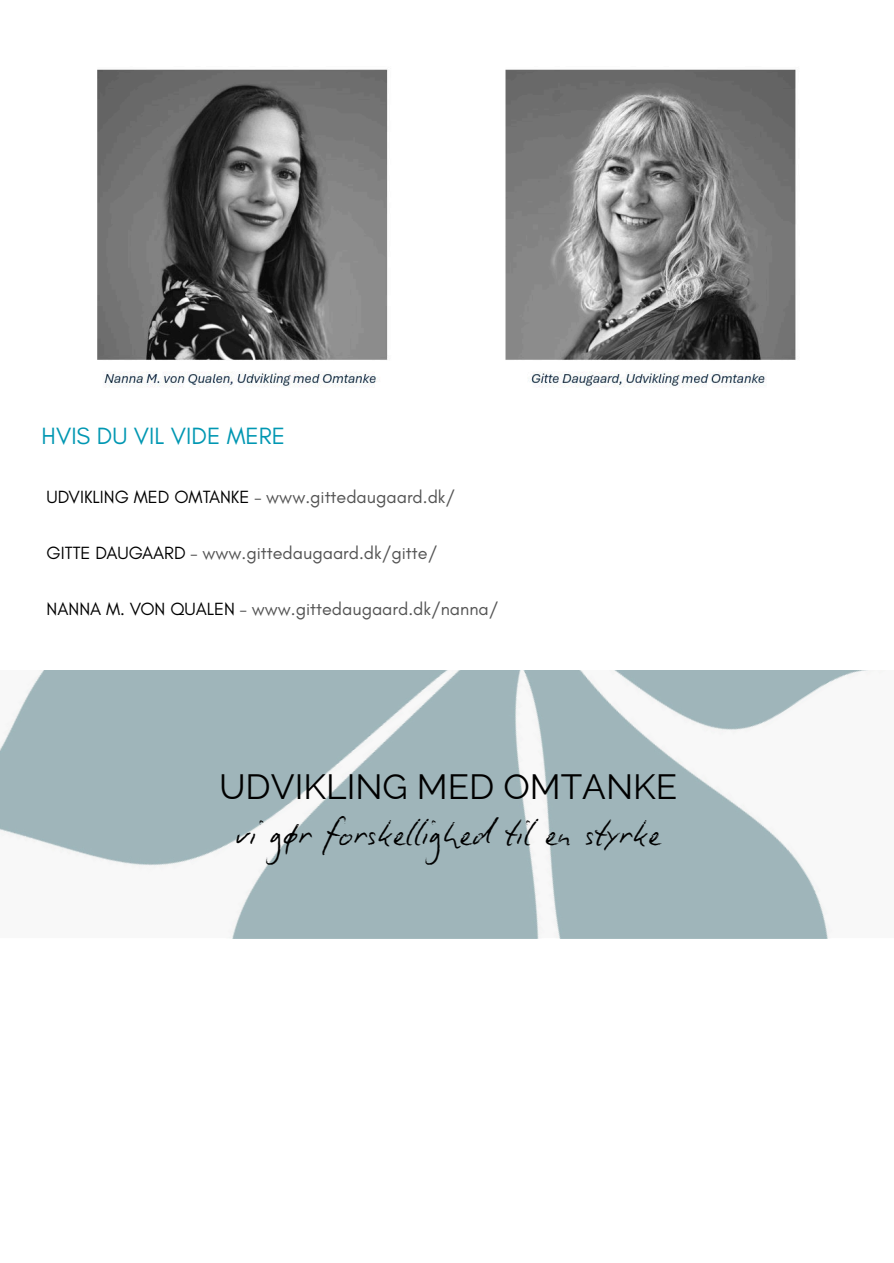
<style>
.page{position:relative;width:894px;height:1263px;background:#fff}
.page>*{position:absolute;margin:0;border:0;box-sizing:border-box;transform-origin:0 0}
.t1{font:35.25px "Biro Script Plus";color:#000}
.t2{font:35.25px "Raleway";color:#000}
.t3{font:24px "Glacial Indifference";color:#0097b2}
.t4{font:18px "Glacial Indifference";color:#545454}
.s1{color:#000}
</style>
<div class="page">
<img style="left:97px;top:69px;width:699px;height:319px">
<img style="left:0;top:670px;width:885px;height:268px">
<h2 class="t3" style="left:42px;top:423px;width:245px">HVIS DU VIL VIDE MERE</h2>
<p class="t4" style="left:46px;top:487px;width:410px"><span class="s1">UDVIKLING MED OMTANKE</span> – www.gittedaugaard.dk/</p>
<p class="t4" style="left:46px;top:543px;width:392px"><span class="s1">GITTE DAUGAARD</span> – www.gittedaugaard.dk/gitte/</p>
<p class="t4" style="left:46px;top:599px;width:453px"><span class="s1">NANNA M. VON QUALEN</span> – www.gittedaugaard.dk/nanna/</p>
<h1 class="t2" style="left:219px;top:758px;width:459px">UDVIKLING MED OMTANKE</h1>
<h1 class="t1" style="left:235px;top:811px;width:427px">vi gør forskellighed til en styrke</h1>
</div>
